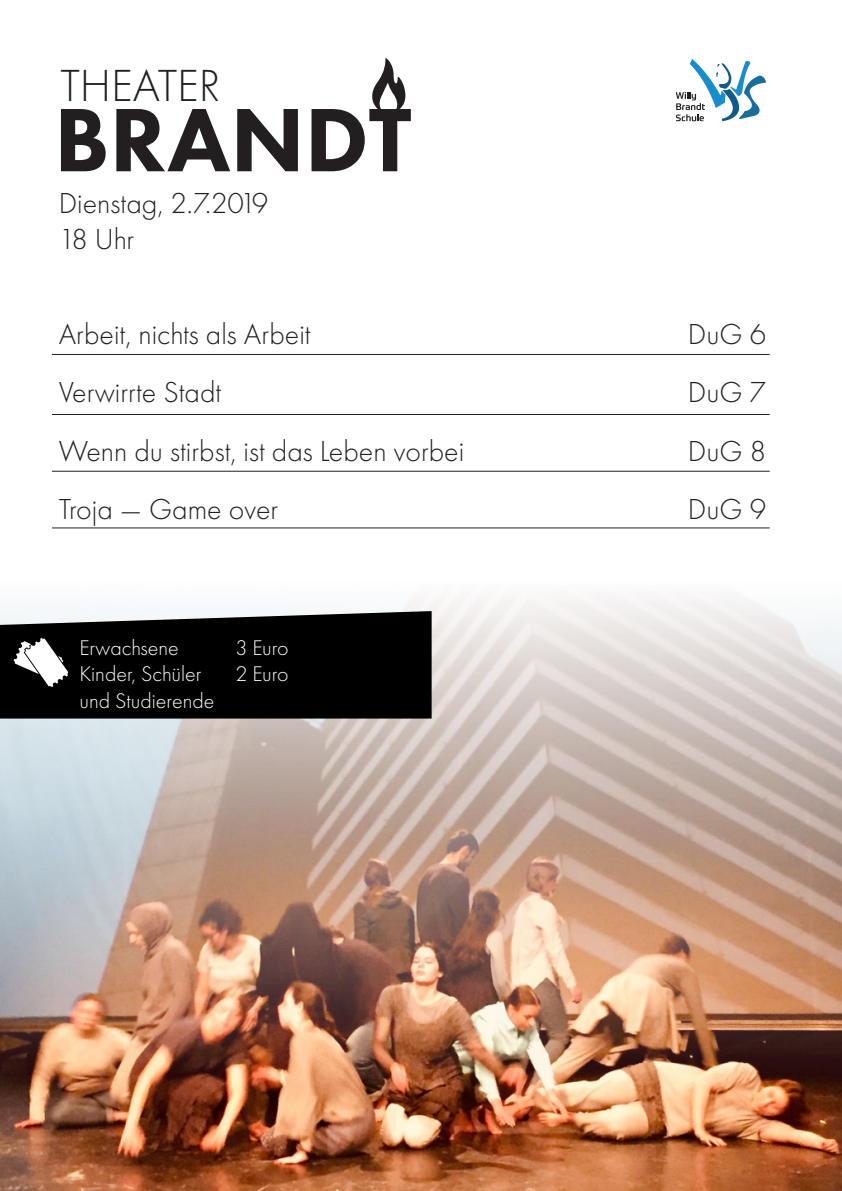
<style>
.page{position:relative;width:842px;height:1191px;background:#fff}
.page>*{position:absolute;margin:0;border:0;box-sizing:border-box;transform-origin:0 0}
.t1{font:800 93.3px "Futura PT";color:#231f20}
.t2{font:300 46.7px "Futura PT";color:#231f20}
.t3{font:300 30px "Futura PT";color:#231f20}
.t4{font:300 22px/26.4px "Futura PT";color:#fff}
.t5{font:300 22px/26.4px "Futura PT";letter-spacing:-.02em;color:#fff}
</style>
<div class="page">
<svg style="left:372px;top:58px;width:34px;height:53px"></svg>
<hr style="left:52px;top:354px;width:718px;height:1px;background:#231f20">
<hr style="left:52px;top:414px;width:718px;height:1px;background:#231f20">
<hr style="left:52px;top:471px;width:718px;height:1px;background:#231f20">
<hr style="left:52px;top:527px;width:718px;height:1px;background:#231f20">
<img style="left:0;top:597px;width:842px;height:594px">
<svg style="left:0;top:611px;width:432px;height:107px;fill:#000"></svg>
<svg style="left:14px;top:638px;width:54px;height:49px"></svg>
<svg style="left:676px;top:59px;width:90px;height:62px"></svg>
<p class="t2" style="left:60px;top:59px;width:162px">THEATER</p>
<p class="t1" style="left:54px;top:82px;width:359px">BRANDT</p>
<p class="t3" style="left:59px;top:186px;width:211px">Dienstag, 2.7.2019</p>
<p class="t3" style="left:59px;top:222px;width:77px">18 Uhr</p>
<p class="t3" style="left:59px;top:316px;width:253px">Arbeit, nichts als Arbeit</p>
<p class="t3" style="left:688px;top:316px;width:80px">DuG 6</p>
<p class="t3" style="left:688px;top:375px;width:80px">DuG 7</p>
<p class="t3" style="left:688px;top:434px;width:80px">DuG 8</p>
<p class="t3" style="left:688px;top:492px;width:80px">DuG 9</p>
<p class="t3" style="left:59px;top:375px;width:164px">Verwirrte Stadt</p>
<p class="t3" style="left:59px;top:434px;width:407px">Wenn du stirbst, ist das Leben vorbei</p>
<p class="t3" style="left:59px;top:492px;width:221px">Troja — Game over</p>
<p class="t4" style="left:79px;top:634px;width:124px">Erwachsene<br>Kinder, Schüler</p>
<p class="t4" style="left:79px;top:687px;width:137px">und Studierende</p>
<p class="t5" style="left:235px;top:634px;width:55px">3 Euro<br>2 Euro</p>
</div>
